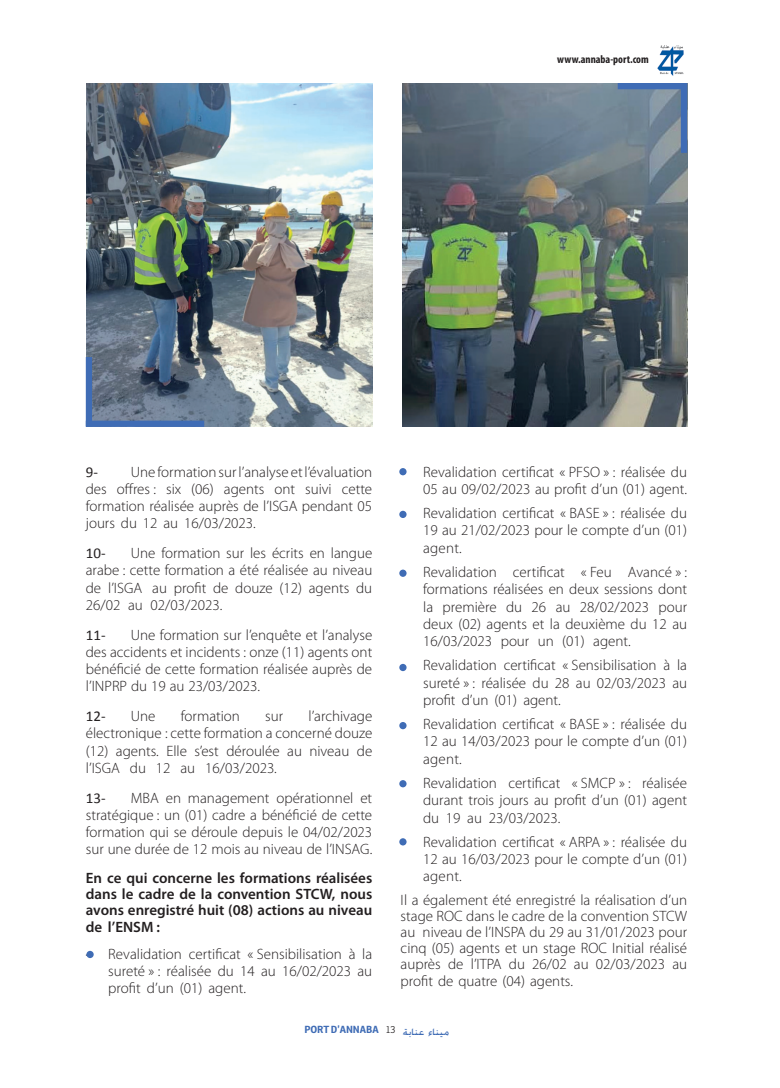
<style>
.page{position:relative;width:780px;height:1088px;background:#fff}
.page>*{position:absolute;margin:0;border:0;box-sizing:border-box;transform-origin:0 0}
.t1{font:300 15px/17.2px "Myriad Pro";color:#231f20;text-align:justify}
.t2{font:600 15px/16.1px "Myriad Pro";color:#231f20;text-align:justify}
.t3{font:15px "Calibri";color:#231f20}
.t4{font:500 12.5px "Win Soft Pro";color:#3f6cb5}
.t5{font:700 condensed 11.25px "Myriad Pro";color:#231f20}
.t6{font:700 10px "Ronnia";color:#3f6cb5}
.s1{font-family:"Arial";font-weight:400}
.s2{font-weight:300;color:#231f20}
</style>
<div class="page">
<img style="left:657px;top:45px;width:27px;height:31px">
<div style="left:86px;top:951px;width:8px;height:7px;background:#3f6cb5;border-radius:50%"></div>
<div style="left:399px;top:468px;width:7px;height:7px;background:#3f6cb5;border-radius:50%"></div>
<div style="left:399px;top:511px;width:7px;height:7px;background:#3f6cb5;border-radius:50%"></div>
<div style="left:399px;top:570px;width:7px;height:7px;background:#3f6cb5;border-radius:50%"></div>
<div style="left:399px;top:664px;width:7px;height:7px;background:#3f6cb5;border-radius:50%"></div>
<div style="left:399px;top:722px;width:7px;height:7px;background:#3f6cb5;border-radius:50%"></div>
<div style="left:399px;top:780px;width:7px;height:7px;background:#3f6cb5;border-radius:50%"></div>
<div style="left:399px;top:838px;width:7px;height:7px;background:#3f6cb5;border-radius:50%"></div>
<img style="left:403px;top:83px;width:284px;height:344px">
<img style="left:86px;top:84px;width:286px;height:343px">
<div style="left:680px;top:83px;width:7px;height:70px;background:#3f6cb5"></div>
<div style="left:617px;top:83px;width:70px;height:6px;background:#3f6cb5"></div>
<div style="left:86px;top:357px;width:6px;height:69px;background:#3f6cb5"></div>
<div style="left:86px;top:421px;width:118px;height:6px;background:#3f6cb5"></div>
<p class="t5" style="left:557px;top:52px;width:93px">www.annaba-port.com</p>
<p class="t1" style="left:86px;top:463px;width:288px;text-indent:45px">Une formation sur l’analyse et l’évaluation des offres : six (06) agents ont suivi cette formation réalisée auprès de l’ISGA pendant 05 jours du 12 au 16/03/2023.</p>
<p class="t3" style="left:86px;top:544px;width:21px">10-</p>
<p class="t3" style="left:86px;top:462px;width:14px">9-</p>
<p class="t1" style="left:86px;top:545px;width:288px;text-indent:45px">Une formation sur les écrits en langue arabe : cette formation a été réalisée au niveau de l’ISGA au profit de douze (12) agents du 26/02 au 02/03/2023.</p>
<p class="t3" style="left:86px;top:625px;width:21px">11-</p>
<p class="t1" style="left:86px;top:626px;width:288px;text-indent:45px">Une formation sur l’enquête et l’analyse des accidents et incidents : onze (11) agents ont bénéficié de cette formation réalisée auprès de l’INPRP du 19 au 23/03/2023.</p>
<p class="t3" style="left:86px;top:707px;width:21px">12-</p>
<p class="t1" style="left:131px;top:708px;width:26px">Une</p>
<p class="t1" style="left:181px;top:708px;width:61px">formation</p>
<p class="t1" style="left:265px;top:708px;width:19px">sur</p>
<p class="t1" style="left:86px;top:708px;width:288px;text-indent:223px">l’archivage électronique : cette formation a concerné douze (12) agents. Elle s’est déroulée au niveau de l’ISGA du 12 au 16/03/2023.</p>
<p class="t3" style="left:86px;top:788px;width:21px">13-</p>
<p class="t1" style="left:86px;top:789px;width:288px;text-indent:45px">MBA en management opérationnel et stratégique : un (01) cadre a bénéficié de cette formation qui se déroule depuis le 04/02/2023 sur une durée de 12 mois au niveau de l’INSAG.</p>
<p class="t2" style="left:86px;top:869px;width:288px">En ce qui concerne les formations réalisées dans le cadre de la convention STCW, nous avons enregistré huit (08) actions au niveau de l’ENSM :</p>
<p class="t1" style="left:108px;top:945px;width:265px;text-indent:-22px"><span class="s1">-</span> Revalidation certificat « Sensibilisation à la sureté » : réalisée du 14 au 16/02/2023 au profit d’un (01) agent.</p>
<p class="t1" style="left:400px;top:463px;width:288px;text-align:right"><span class="s1">-</span> Revalidation certificat « PFSO » : réalisée du<br>05 au 09/02/2023 au profit d’un (01) agent.</p>
<p class="t1" style="left:423px;top:505px;width:265px;text-indent:-22px"><span class="s1">-</span> Revalidation certificat « BASE » : réalisée du 19 au 21/02/2023 pour le compte d’un (01) agent.</p>
<p class="t1" style="left:423px;top:564px;width:265px;text-indent:-22px"><span class="s1">-</span> Revalidation certificat « Feu Avancé » : formations réalisées en deux sessions dont la première du 26 au 28/02/2023 pour deux (02) agents et la deuxième du 12 au 16/03/2023 pour un (01) agent.</p>
<p class="t1" style="left:423px;top:657px;width:265px;text-indent:-22px"><span class="s1">-</span> Revalidation certificat « Sensibilisation à la sureté » : réalisée du 28 au 02/03/2023 au profit d’un (01) agent.</p>
<p class="t1" style="left:423px;top:716px;width:265px;text-indent:-22px"><span class="s1">-</span> Revalidation certificat « BASE » : réalisée du 12 au 14/03/2023 pour le compte d’un (01) agent.</p>
<p class="t1" style="left:423px;top:775px;width:265px;text-indent:-22px"><span class="s1">-</span> Revalidation certificat « SMCP » : réalisée durant trois jours au profit d’un (01) agent du 19 au 23/03/2023.</p>
<p class="t1" style="left:423px;top:833px;width:265px;text-indent:-22px"><span class="s1">-</span> Revalidation certificat « ARPA » : réalisée du 12 au 16/03/2023 pour le compte d’un (01) agent.</p>
<p class="t1" style="left:400px;top:892px;width:288px;line-height:16.1px">Il a également été enregistré la réalisation d’un stage ROC dans le cadre de la convention STCW au niveau de l’INSPA du 29 au 31/01/2023 pour cinq (05) agents et un stage ROC Initial réalisé auprès de l’ITPA du 26/02 au 02/03/2023 au profit de quatre (04) agents.</p>
<p class="t6" style="left:304px;top:1023px;width:92px">PORT D’ANNABA <span class="s2">13</span></p>
<p class="t4" style="left:403px;top:1023px;width:47px">عنابة ميناء</p>
</div>
